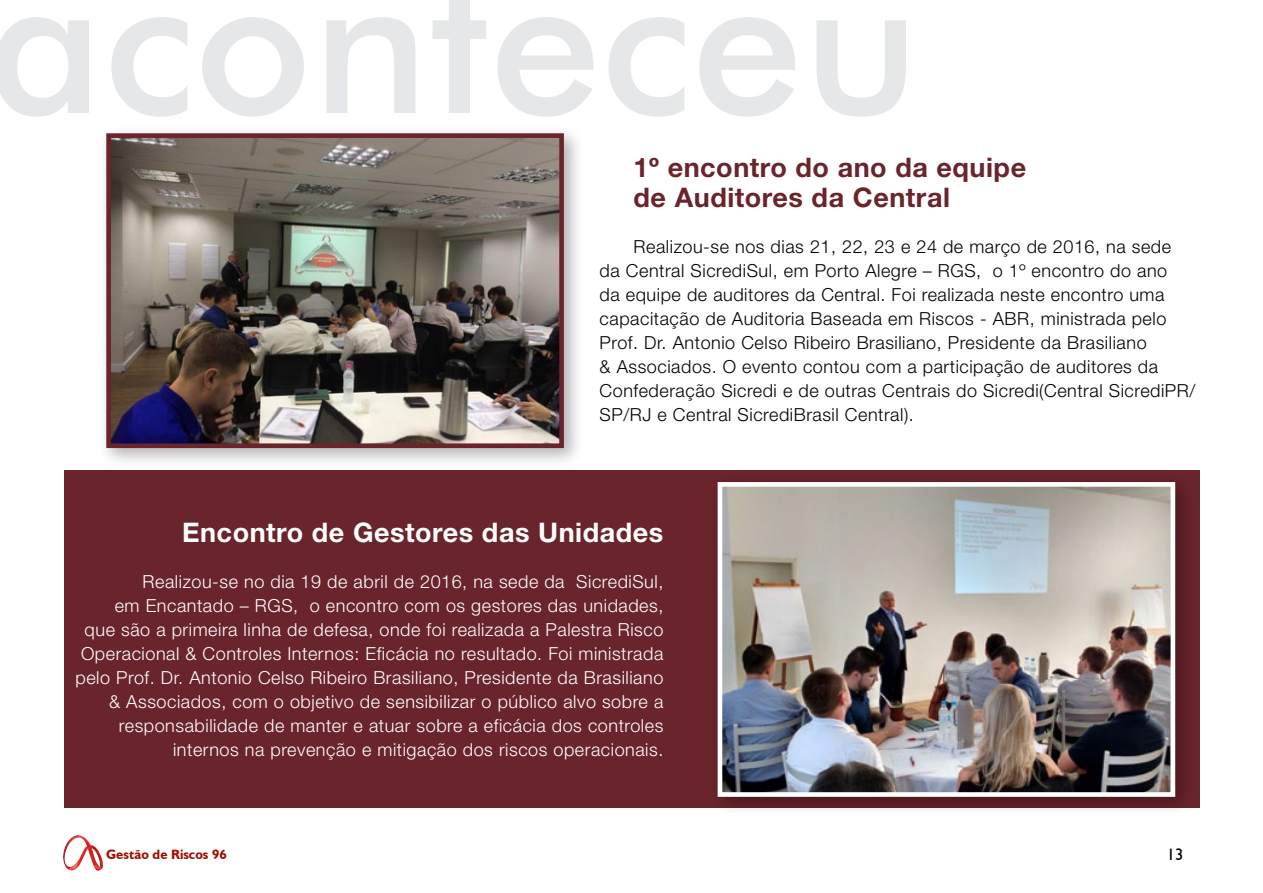
<style>
.page{position:relative;width:1263px;height:893px;background:#fff}
.page>*{position:absolute;margin:0;border:0;box-sizing:border-box;transform-origin:0 0}
.t1{font:500 199.65px "Futura BT";color:#e6e7e8}
.t2{font:700 27px/30px "Helvetica Neue LT Std";letter-spacing:.02em;color:#6a242b}
.t3{font:700 27px "Helvetica Neue LT Std";letter-spacing:.02em;color:#fff}
.t4{font:300 18px/24px "Helvetica Neue LT Std";letter-spacing:.03em;color:#fff;text-align:right}
.t5{font:300 18px/24px "Helvetica Neue LT Std";letter-spacing:.03em;color:#000}
.t6{font:16.5px "Humanist 521 BT";color:#000}
.t7{font:700 13.5px "Humanist 521 BT";color:#a20d00}
</style>
<div class="page">
<img style="left:64px;top:836px;width:40px;height:35px">
<div style="left:64px;top:471px;width:1135px;height:337px;background:#6a242b"></div>
<div style="left:98px;top:125px;width:486px;height:343px;background:#000;opacity:.3"></div>
<img style="left:112px;top:139px;width:446px;height:303px">
<div style="left:106px;top:133px;width:458px;height:315px;border:5px solid #6a242b"></div>
<div style="left:710px;top:474px;width:485px;height:343px;background:#000;opacity:.3"></div>
<img style="left:724px;top:488px;width:445px;height:303px">
<div style="left:718px;top:482px;width:457px;height:315px;border:5px solid #fff"></div>
<h1 class="t1" style="left:-13px;top:-79px;width:934px">aconteceu</h1>
<h2 class="t2" style="left:634px;top:152px;width:394px">1º encontro do ano da equipe de Auditores da Central</h2>
<p class="t5" style="left:600px;top:234px;width:597px;text-indent:34px">Realizou-se nos dias 21, 22, 23 e 24 de março de 2016, na sede da Central SicrediSul, em Porto Alegre – RGS, o 1º encontro do ano<br>da equipe de auditores da Central. Foi realizada neste encontro uma capacitação de Auditoria Baseada em Riscos - ABR, ministrada pelo Prof. Dr. Antonio Celso Ribeiro Brasiliano, Presidente da Brasiliano<br>&amp; Associados. O evento contou com a participação de auditores da Confederação Sicredi e de outras Centrais do Sicredi(Central SicrediPR/ SP/RJ e Central SicrediBrasil Central).</p>
<h2 class="t3" style="left:182px;top:516px;width:483px">Encontro de Gestores das Unidades</h2>
<p class="t4" style="left:76px;top:569px;width:589px">Realizou-se no dia 19 de abril de 2016, na sede da SicrediSul,<br>em Encantado – RGS, o encontro com os gestores das unidades,<br>que são a primeira linha de defesa, onde foi realizada a Palestra Risco Operacional &amp; Controles Internos: Eficácia no resultado. Foi ministrada pelo Prof. Dr. Antonio Celso Ribeiro Brasiliano, Presidente da Brasiliano &amp; Associados, com o objetivo de sensibilizar o público alvo sobre a responsabilidade de manter e atuar sobre a eficácia dos controles internos na prevenção e mitigação dos riscos operacionais.</p>
<p class="t7" style="left:106px;top:846px;width:122px">Gestão de Riscos 96</p>
<p class="t6" style="left:1167px;top:844px;width:18px">13</p>
</div>
